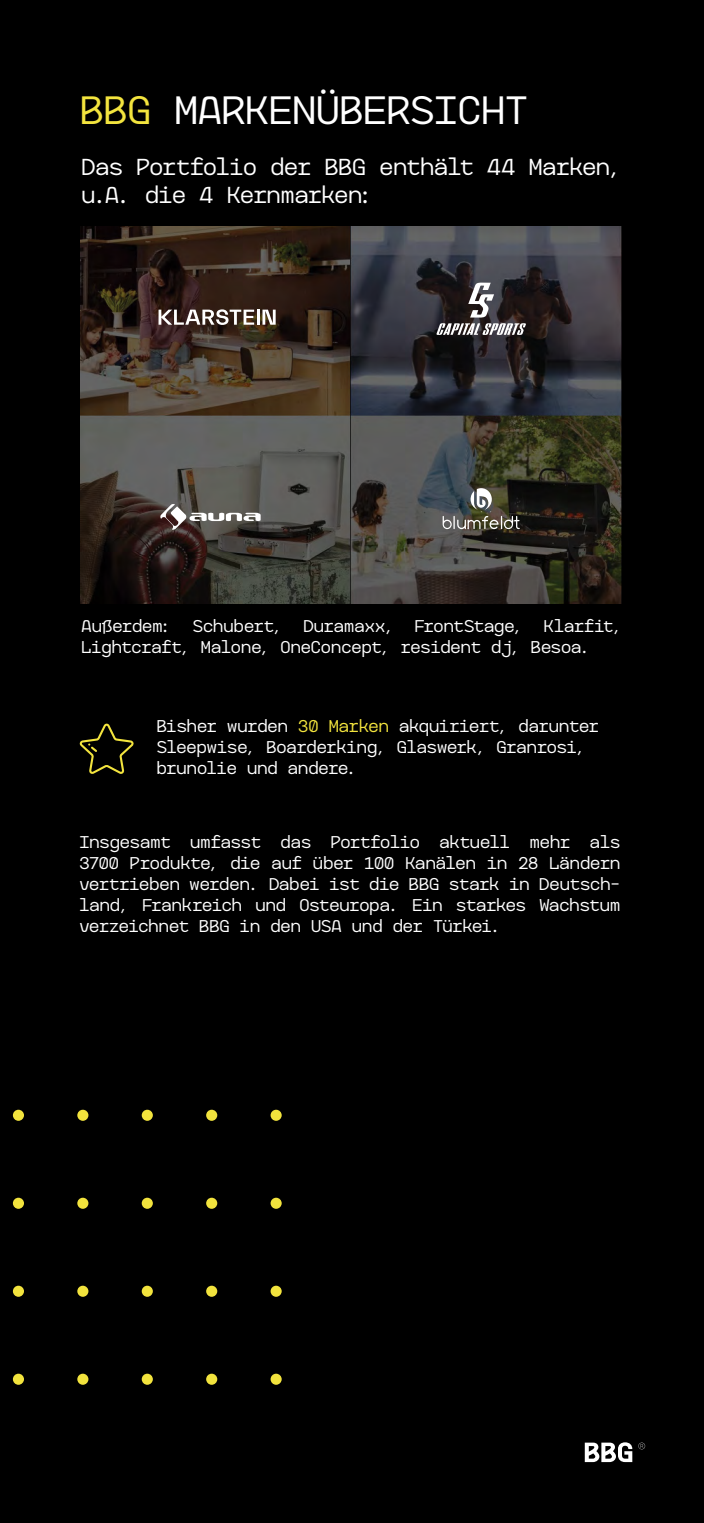
<style>
.page{position:relative;width:704px;height:1523px;background:#fff}
.page>*{position:absolute;margin:0;border:0;box-sizing:border-box;transform-origin:0 0}
.t1{font:40.62px "Brelin";color:#fff}
.t2{font:23.75px/28.5px "Brelin";letter-spacing:-.01em;color:#fff}
.t3{font:17.5px/21px "Brelin";letter-spacing:-.005em;color:#fff}
.s1{color:#f3e43e}
</style>
<div class="page">
<div style="left:0;top:0;width:703px;height:1522px;background:#000"></div>
<svg style="left:584px;top:1442px;width:48px;height:20px"></svg>
<svg style="left:638px;top:1442px;width:6px;height:7px"></svg>
<img style="left:80px;top:227px;width:540px;height:376px">
<svg style="left:442px;top:516px;width:77px;height:13px"></svg>
<svg style="left:470px;top:488px;width:21px;height:21px"></svg>
<svg style="left:160px;top:503px;width:100px;height:27px;background:#77716d"></svg>
<svg style="left:436px;top:323px;width:90px;height:12px"></svg>
<svg style="left:468px;top:283px;width:26px;height:34px"></svg>
<svg style="left:158px;top:309px;width:117px;height:16px;background:#887c76"></svg>
<svg style="left:80px;top:723px;width:54px;height:51px"></svg>
<div style="left:13px;top:1109px;width:11px;height:11px;background:#f2e33d;border-radius:50%"></div>
<div style="left:77px;top:1109px;width:11px;height:11px;background:#f2e33d;border-radius:50%"></div>
<div style="left:142px;top:1109px;width:11px;height:11px;background:#f2e33d;border-radius:50%"></div>
<div style="left:206px;top:1109px;width:11px;height:11px;background:#f2e33d;border-radius:50%"></div>
<div style="left:270px;top:1109px;width:11px;height:11px;background:#f2e33d;border-radius:50%"></div>
<div style="left:13px;top:1197px;width:11px;height:11px;background:#f2e33d;border-radius:50%"></div>
<div style="left:77px;top:1197px;width:11px;height:11px;background:#f2e33d;border-radius:50%"></div>
<div style="left:142px;top:1197px;width:11px;height:11px;background:#f2e33d;border-radius:50%"></div>
<div style="left:206px;top:1197px;width:11px;height:11px;background:#f2e33d;border-radius:50%"></div>
<div style="left:270px;top:1197px;width:11px;height:11px;background:#f2e33d;border-radius:50%"></div>
<div style="left:13px;top:1285px;width:11px;height:11px;background:#f2e33d;border-radius:50%"></div>
<div style="left:77px;top:1285px;width:11px;height:11px;background:#f2e33d;border-radius:50%"></div>
<div style="left:142px;top:1285px;width:11px;height:11px;background:#f2e33d;border-radius:50%"></div>
<div style="left:206px;top:1285px;width:11px;height:11px;background:#f2e33d;border-radius:50%"></div>
<div style="left:270px;top:1285px;width:11px;height:11px;background:#f2e33d;border-radius:50%"></div>
<div style="left:13px;top:1373px;width:11px;height:11px;background:#f2e33d;border-radius:50%"></div>
<div style="left:77px;top:1373px;width:11px;height:11px;background:#f2e33d;border-radius:50%"></div>
<div style="left:142px;top:1373px;width:11px;height:11px;background:#f2e33d;border-radius:50%"></div>
<div style="left:206px;top:1373px;width:11px;height:11px;background:#f2e33d;border-radius:50%"></div>
<div style="left:270px;top:1373px;width:11px;height:11px;background:#f2e33d;border-radius:50%"></div>
<h1 class="t1" style="left:80px;top:83px;width:449px"><span class="s1">BBG</span> MARKENÜBERSICHT</h1>
<h2 class="t2" style="left:81px;top:151px;width:542px">Das Portfolio der BBG enthält 44 Marken, u.A. die 4 Kernmarken:</h2>
<p class="t3" style="left:81px;top:614px;width:542px">Außerdem: Schubert, Duramaxx, FrontStage, Klarfit,<br>Lightcraft, Malone, OneConcept, resident dj, Besoa.</p>
<p class="t3" style="left:157px;top:714px;width:443px">Bisher wurden <span class="s1">30 Marken</span> akquiriert, darunter<br>Sleepwise, Boarderking, Glaswerk, Granrosi, brunolie und andere.</p>
<p class="t3" style="left:79px;top:830px;width:542px;text-align:justify">Insgesamt umfasst das Portfolio aktuell mehr als 3700 Produkte, die auf über 100 Kanälen in 28 Ländern vertrieben werden. Dabei ist die BBG stark in Deutsch&shy;land, Frankreich und Osteuropa. Ein starkes Wachstum verzeichnet BBG in den USA und der Türkei.</p>
</div>
